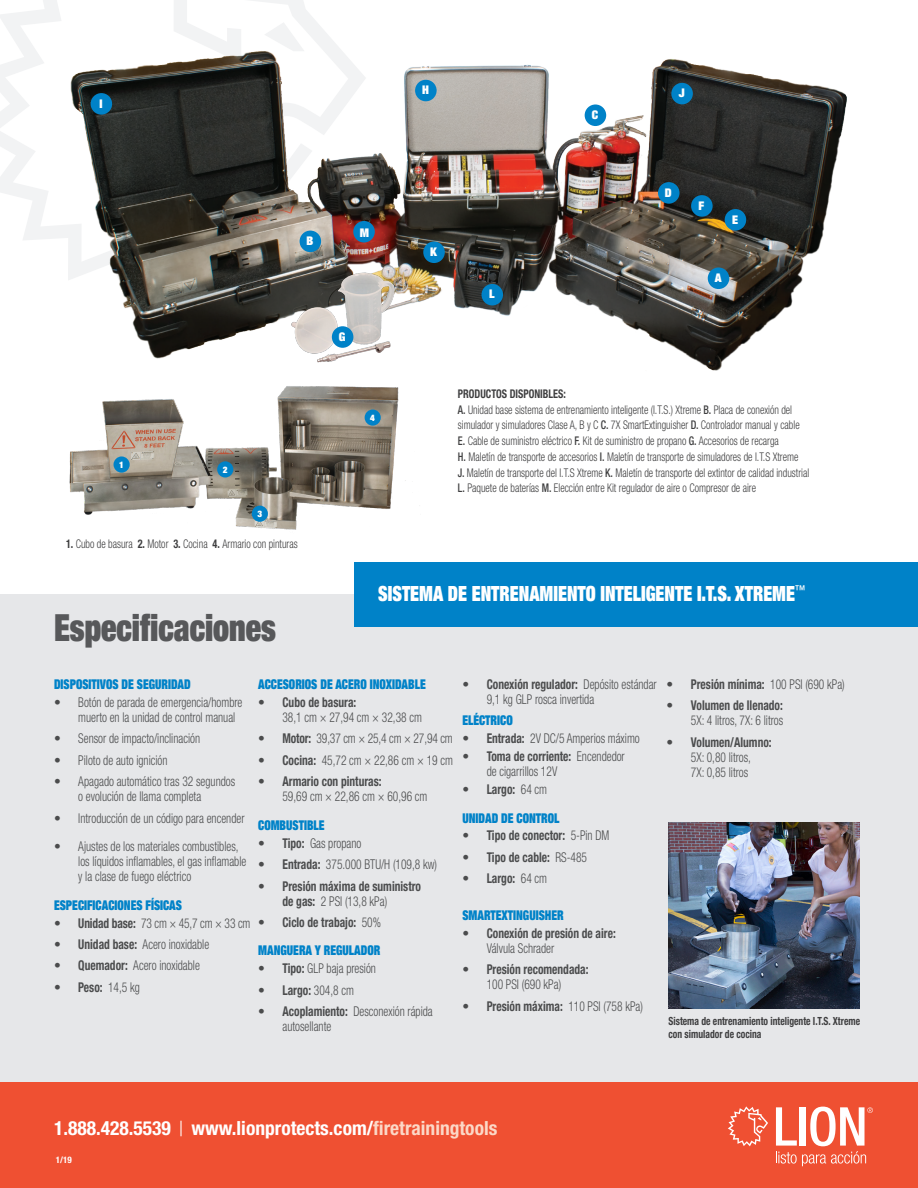
<style>
.page{position:relative;width:918px;height:1188px;background:#fff}
.page>*{position:absolute;margin:0;border:0;box-sizing:border-box;transform-origin:0 0}
.t1{font:900 condensed 37.5px "Helvetica Neue LT Std";color:#57585a;scale:.85 1}
.t2{font:900 condensed 21px "Helvetica Neue LT Std";color:#fff;scale:.85 1}
.t3{font:700 condensed 19.5px "Helvetica Neue LT Std";color:#fff}
.t4{font:300 condensed 13.5px/15px "Helvetica Neue LT Std";color:#4b4c4d}
.t5{font:700 condensed 13.5px/15px "Helvetica Neue LT Std";color:#4b4c4d;scale:.85 1}
.t6{font:900 condensed 13.5px "Helvetica Neue LT Std";color:#0082c8;scale:.85 1}
.t7{font:300 condensed 12px/15.8px "Helvetica Neue LT Std";color:#3e3e3f;scale:.85 1}
.t8{font:900 condensed 12px "Helvetica Neue LT Std";color:#fff}
.t9{font:700 condensed 11.25px/13.5px "Helvetica Neue LT Std";color:#3e3e3f;scale:.85 1}
.t10{font:700 condensed 9px "Helvetica Neue LT Std";color:#fff}
.t11{font:900 condensed 9px "Helvetica Neue LT Std";color:#fff}
.s1{font-weight:700}
.s2{font-weight:500}
.s3{font-weight:300}
.s4{font-weight:300;font-size:21px}
.s5{color:#fcd8c7}
</style>
<div class="page">
<svg style="left:0;top:0;width:336px;height:240px"></svg>
<svg style="left:264px;top:22px;width:41px;height:22px"></svg>
<div style="left:0;top:594px;width:918px;height:501px;background:#e6e7e9"></div>
<div style="left:0;top:1083px;width:918px;height:105px;background:#ef5032"></div>
<div style="left:354px;top:563px;width:564px;height:64px;background:#0082c8"></div>
<img style="left:61px;top:44px;width:786px;height:327px">
<div style="left:91px;top:93px;width:21px;height:22px;background:#0082c8;border-radius:50%"></div>
<div style="left:300px;top:231px;width:21px;height:21px;background:#0082c8;border-radius:50%"></div>
<div style="left:353px;top:221px;width:22px;height:22px;background:#0082c8;border-radius:50%"></div>
<div style="left:423px;top:241px;width:22px;height:22px;background:#0082c8;border-radius:50%"></div>
<div style="left:415px;top:80px;width:22px;height:21px;background:#0082c8;border-radius:50%"></div>
<div style="left:671px;top:83px;width:22px;height:21px;background:#0082c8;border-radius:50%"></div>
<div style="left:658px;top:182px;width:22px;height:22px;background:#0082c8;border-radius:50%"></div>
<div style="left:585px;top:104px;width:21px;height:22px;background:#0082c8;border-radius:50%"></div>
<div style="left:708px;top:268px;width:21px;height:21px;background:#0082c8;border-radius:50%"></div>
<div style="left:482px;top:284px;width:21px;height:21px;background:#0082c8;border-radius:50%"></div>
<div style="left:691px;top:195px;width:22px;height:22px;background:#0082c8;border-radius:50%"></div>
<div style="left:725px;top:209px;width:21px;height:22px;background:#0082c8;border-radius:50%"></div>
<img style="left:287px;top:268px;width:114px;height:98px">
<div style="left:332px;top:326px;width:21px;height:22px;background:#0082c8;border-radius:50%"></div>
<img style="left:69px;top:386px;width:337px;height:144px">
<div style="left:114px;top:456px;width:16px;height:17px;background:#0082c8;border-radius:50%"></div>
<div style="left:217px;top:461px;width:16px;height:16px;background:#0082c8;border-radius:50%"></div>
<div style="left:252px;top:506px;width:16px;height:16px;background:#0082c8;border-radius:50%"></div>
<div style="left:365px;top:410px;width:16px;height:16px;background:#0082c8;border-radius:50%"></div>
<img style="left:669px;top:823px;width:191px;height:185px">
<svg style="left:728px;top:1106px;width:40px;height:40px"></svg>
<svg style="left:776px;top:1107px;width:97px;height:59px"></svg>
<p class="t8" style="left:99px;top:96px;width:5px">I</p>
<p class="t8" style="left:422px;top:82px;width:8px">H</p>
<p class="t8" style="left:679px;top:85px;width:7px">J</p>
<p class="t8" style="left:592px;top:107px;width:8px">C</p>
<p class="t8" style="left:307px;top:233px;width:8px">B</p>
<p class="t11" style="left:119px;top:459px;width:6px">1</p>
<p class="t11" style="left:223px;top:464px;width:6px">2</p>
<p class="t11" style="left:257px;top:508px;width:6px">3</p>
<p class="t7" style="left:66px;top:536px;width:274px"><span class="s1">1.</span> Cubo de basura <span class="s1">2.</span> Motor <span class="s1">3.</span> Cocina <span class="s1">4.</span> Armario con pinturas</p>
<p class="t1" style="left:54px;top:604px;width:262px">Especificaciones</p>
<p class="t8" style="left:360px;top:225px;width:11px">M</p>
<p class="t8" style="left:339px;top:329px;width:8px">G</p>
<p class="t11" style="left:370px;top:412px;width:6px">4</p>
<p class="t8" style="left:430px;top:244px;width:8px">K</p>
<p class="t8" style="left:489px;top:287px;width:7px">L</p>
<p class="t8" style="left:665px;top:185px;width:8px">D</p>
<p class="t8" style="left:699px;top:198px;width:7px">F</p>
<p class="t8" style="left:732px;top:212px;width:7px">E</p>
<p class="t8" style="left:715px;top:270px;width:8px">A</p>
<p class="t7" style="left:458px;top:386px;width:415px"><span class="s1">PRODUCTOS DISPONIBLES:<br></span><span class="s2">A.</span> Unidad base sistema de entrenamiento inteligente (I.T.S.) Xtreme <span class="s2">B.</span> Placa de conexión del simulador y simuladores Clase A, B y C <span class="s2">C.</span> 7X SmartExtinguisher <span class="s2">D.</span> Controlador manual y cable <span class="s2">E.</span> Cable de suministro eléctrico <span class="s2">F.</span> Kit de suministro de propano <span class="s2">G.</span> Accesorios de recarga<br><span class="s2">H.</span> Maletín de transporte de accesorios <span class="s2">I.</span> Maletín de transporte de simuladores de I.T.S Xtreme<br><span class="s2">J.</span> Maletín de transporte del I.T.S Xtreme <span class="s2">K.</span> Maletín de transporte del extintor de calidad industrial <span class="s2">L.</span> Paquete de baterías <span class="s2">M.</span> Elección entre Kit regulador de aire o Compresor de aire</p>
<p class="t2" style="left:378px;top:580px;width:504px">SISTEMA DE ENTRENAMIENTO INTELIGENTE I.T.S. XTREME<sup>™</sup></p>
<p class="t6" style="left:54px;top:675px;width:162px">DISPOSITIVOS DE SEGURIDAD</p>
<p class="t4" style="left:78px;top:694px;width:166px;text-indent:-24px">• Botón de parada de emergencia/hombre muerto en la unidad de control manual</p>
<p class="t4" style="left:54px;top:731px;width:148px">• Sensor de impacto/inclinación</p>
<p class="t4" style="left:54px;top:752px;width:115px">• Piloto de auto ignición</p>
<p class="t4" style="left:78px;top:774px;width:158px;text-indent:-24px">• Apagado automático tras 32 segundos o evolución de llama completa</p>
<p class="t4" style="left:54px;top:810px;width:192px">• Introducción de un código para encender</p>
<p class="t4" style="left:78px;top:839px;width:170px;text-indent:-24px">• Ajustes de los materiales combustibles, los líquidos inflamables, el gas inflamable y la clase de fuego eléctrico</p>
<p class="t6" style="left:54px;top:896px;width:152px">ESPECIFICACIONES FÍSICAS</p>
<p class="t4" style="left:54px;top:915px;width:198px">• <span class="s1">Unidad base:</span> 73 cm × 45,7 cm × 33 cm</p>
<p class="t4" style="left:54px;top:937px;width:157px">• <span class="s1">Unidad base:</span> Acero inoxidable</p>
<p class="t4" style="left:54px;top:958px;width:147px">• <span class="s1">Quemador:</span> Acero inoxidable</p>
<p class="t4" style="left:54px;top:980px;width:87px">• <span class="s1">Peso:</span> 14,5 kg</p>
<p class="t6" style="left:258px;top:675px;width:199px">ACCESORIOS DE ACERO INOXIDABLE</p>
<p class="t4" style="left:282px;top:694px;width:141px;text-indent:-24px">• <span class="s1">Cubo de basura:<br></span>38,1 cm × 27,94 cm × 32,38 cm</p>
<p class="t4" style="left:258px;top:731px;width:196px">• <span class="s1">Motor:</span> 39,37 cm × 25,4 cm × 27,94 cm</p>
<p class="t4" style="left:258px;top:752px;width:196px">• <span class="s1">Cocina:</span> 45,72 cm × 22,86 cm × 19 cm</p>
<p class="t4" style="left:282px;top:774px;width:147px;text-indent:-24px">• <span class="s1">Armario con pinturas:<br></span>59,69 cm × 22,86 cm × 60,96 cm</p>
<p class="t6" style="left:258px;top:816px;width:80px">COMBUSTIBLE</p>
<p class="t4" style="left:258px;top:835px;width:105px">• <span class="s1">Tipo:</span> Gas propano</p>
<p class="t4" style="left:258px;top:857px;width:180px">• <span class="s1">Entrada:</span> 375.000 BTU/H (109,8 kw)</p>
<p class="t5" style="left:282px;top:878px;width:165px;text-indent:-24px"><span class="s3">•</span> Presión máxima de suministro de gas: <span class="s3">2 PSI (13,8 kPa)</span></p>
<p class="t5" style="left:258px;top:915px;width:146px"><span class="s3">•</span> Ciclo de trabajo: <span class="s3">50%</span></p>
<p class="t6" style="left:258px;top:942px;width:145px">MANGUERA Y REGULADOR</p>
<p class="t4" style="left:258px;top:961px;width:119px">• <span class="s1">Tipo:</span> GLP baja presión</p>
<p class="t4" style="left:258px;top:983px;width:97px">• <span class="s1">Largo:</span> 304,8 cm</p>
<p class="t4" style="left:282px;top:1004px;width:152px;text-indent:-24px">• <span class="s1">Acoplamiento:</span> Desconexión rápida autosellante</p>
<p class="t4" style="left:487px;top:676px;width:172px;text-indent:-24px">• <span class="s1">Conexión regulador:</span> Depósito estándar<br>9,1 kg GLP rosca invertida</p>
<p class="t6" style="left:462px;top:712px;width:61px">ELÉCTRICO</p>
<p class="t4" style="left:462px;top:731px;width:179px">• <span class="s1">Entrada:</span> 2V DC/5 Amperios máximo</p>
<p class="t4" style="left:487px;top:749px;width:140px;text-indent:-24px">• <span class="s1">Toma de corriente:</span> Encendedor de cigarrillos 12V</p>
<p class="t5" style="left:462px;top:782px;width:101px"><span class="s3">•</span> Largo: <span class="s3">64 cm</span></p>
<p class="t6" style="left:462px;top:809px;width:116px">UNIDAD DE CONTROL</p>
<p class="t5" style="left:462px;top:828px;width:175px"><span class="s3">•</span> Tipo de conector: <span class="s3">5-Pin DM</span></p>
<p class="t5" style="left:462px;top:849px;width:148px"><span class="s3">•</span> Tipo de cable: <span class="s3">RS-485</span></p>
<p class="t5" style="left:462px;top:871px;width:101px"><span class="s3">•</span> Largo: <span class="s3">64 cm</span></p>
<p class="t6" style="left:462px;top:906px;width:121px">SMARTEXTINGUISHER</p>
<p class="t5" style="left:487px;top:925px;width:153px;text-indent:-24px"><span class="s3">•</span> Conexión de presión de aire:<br><span class="s3">Válvula Schrader</span></p>
<p class="t5" style="left:462px;top:962px;width:150px;text-align:center"><span class="s3">•</span> Presión recomendada:<br><span class="s3">100 PSI (690 kPa)</span></p>
<p class="t4" style="left:462px;top:998px;width:182px">• <span class="s1">Presión máxima:</span> 110 PSI (758 kPa)</p>
<p class="t4" style="left:667px;top:676px;width:180px">• <span class="s1">Presión mínima:</span> 100 PSI (690 kPa)</p>
<p class="t4" style="left:667px;top:698px;width:118px;text-align:right">• <span class="s1">Volumen de llenado:<br></span>5X: 4 litros, 7X: 6 litros</p>
<p class="t4" style="left:667px;top:734px;width:107px;text-align:center">• <span class="s1">Volumen/Alumno:<br></span>5X: 0,80 litros,<br>7X: 0,85 litros</p>
<p class="t9" style="left:669px;top:1014px;width:227px">Sistema de entrenamiento inteligente I.T.S. Xtreme con simulador de cocina</p>
<p class="t3" style="left:54px;top:1116px;width:445px">1.888.428.5539 <span class="s4">|</span> www.lionprotects.com/<span class="s5">firetrainingtools</span></p>
<p class="t10" style="left:56px;top:1155px;width:17px">1/19</p>
</div>
